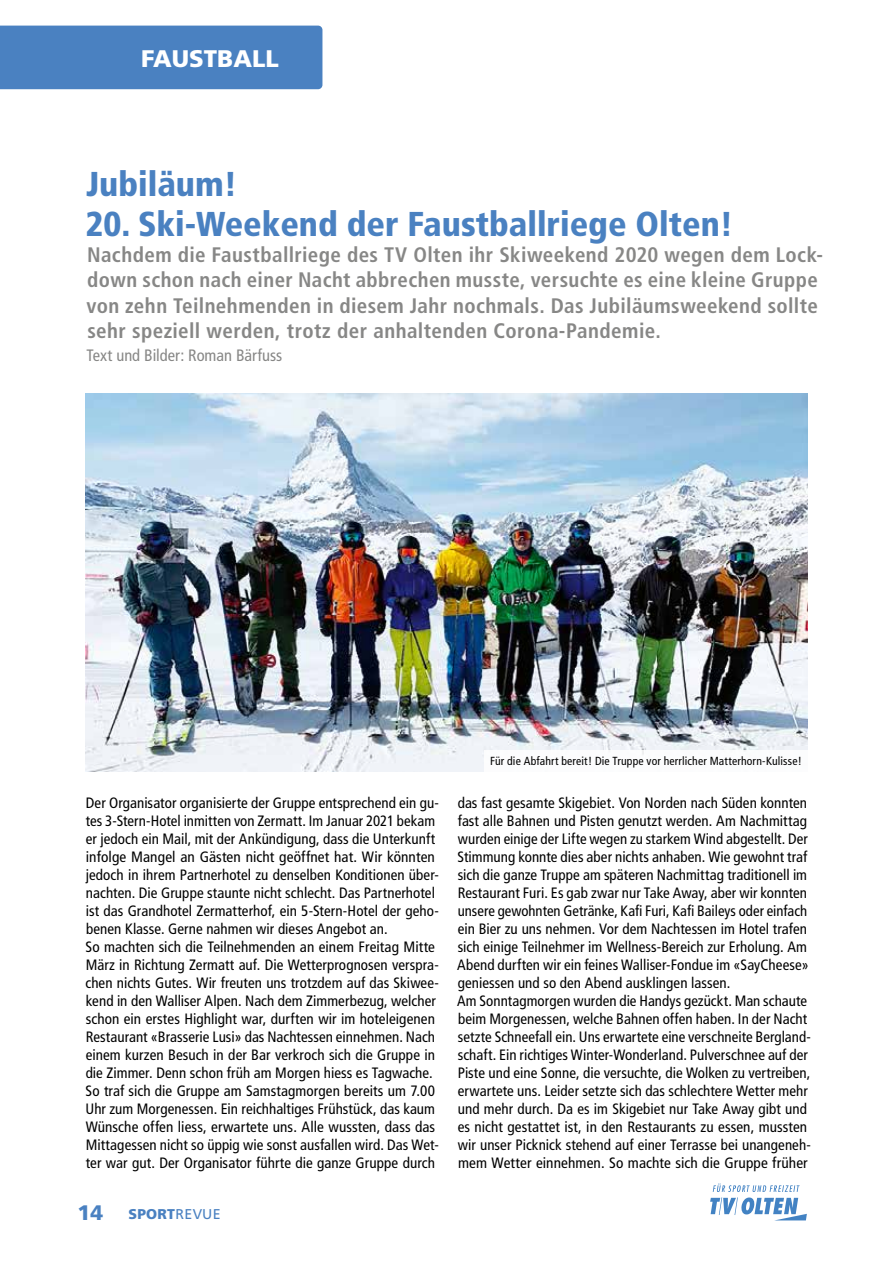
<style>
.page{position:relative;width:893px;height:1263px;background:#fff}
.page>*{position:absolute;margin:0;border:0;box-sizing:border-box;transform-origin:0 0}
.t1{font:900 condensed 34.5px "Frutiger";color:#4a81c1}
.t2{font:900 24px "Frutiger";color:#fff}
.t3{font:700 condensed 21px/25.5px "Frutiger";letter-spacing:.02em;color:#878786}
.t4{font:condensed 16.5px "Frutiger";color:#878786}
.t5{font:condensed 15px/18px "Frutiger";letter-spacing:.005em;color:#000}
.t6{font:900 14.1px "Frutiger";letter-spacing:.01em;color:#4a81c1}
.t7{font:condensed 11.7px "Frutiger";letter-spacing:.015em;color:#000}
.s1{font-size:21px}
.s2{font-weight:400}
</style>
<div class="page">
<img style="left:85px;top:394px;width:723px;height:378px">
<div style="left:0;top:26px;width:322px;height:63px;background:#4a81c1"></div>
<svg style="left:710px;top:1183px;width:97px;height:37px"></svg>
<div style="left:484px;top:750px;width:324px;height:22px;background:#fff"></div>
<h2 class="t2" style="left:141px;top:44px;width:139px">FAUSTBALL</h2>
<h2 class="t2" style="left:204px;top:44px;width:76px">BIKEN</h2>
<h1 class="t1" style="left:86px;top:163px;width:153px">Jubiläum!</h1>
<h1 class="t1" style="left:86px;top:204px;width:649px">20. Ski-Weekend der Faustballriege Olten!</h1>
<p class="t3" style="left:87px;top:242px;width:738px">Nachdem die Faustballriege des TV Olten ihr Skiweekend 2020 wegen dem Lock&shy;down schon nach einer Nacht abbrechen musste, versuchte es eine kleine Gruppe von zehn Teilnehmenden in diesem Jahr nochmals. Das Jubiläumsweekend sollte sehr speziell werden, trotz der anhaltenden Corona-Pandemie.</p>
<p class="t4" style="left:86px;top:346px;width:197px">Text und Bilder: Roman Bärfuss</p>
<p class="t7" style="left:490px;top:754px;width:313px">Für die Abfahrt bereit! Die Truppe vor herrlicher Matterhorn-Kulisse!</p>
<p class="t5" style="left:85px;top:794px;width:355px">Der Organisator organisierte der Gruppe entsprechend ein gu&shy;tes 3-Stern-Hotel inmitten von Zermatt. Im Januar 2021 bekam er jedoch ein Mail, mit der Ankündigung, dass die Unterkunft infolge Mangel an Gästen nicht geöffnet hat. Wir könnten jedoch in ihrem Partnerhotel zu denselben Konditionen über&shy;nachten. Die Gruppe staunte nicht schlecht. Das Partnerhotel ist das Grandhotel Zermatterhof, ein 5-Stern-Hotel der geho&shy;benen Klasse. Gerne nahmen wir dieses Angebot an.<br>So machten sich die Teilnehmenden an einem Freitag Mitte März in Richtung Zermatt auf. Die Wetterprognosen verspra&shy;chen nichts Gutes. Wir freuten uns trotzdem auf das Skiwee&shy;kend in den Walliser Alpen. Nach dem Zimmerbezug, welcher schon ein erstes Highlight war, durften wir im hoteleigenen Restaurant «Brasserie Lusi» das Nachtessen einnehmen. Nach einem kurzen Besuch in der Bar verkroch sich die Gruppe in die Zimmer. Denn schon früh am Morgen hiess es Tagwache.<br>So traf sich die Gruppe am Samstagmorgen bereits um 7.00<br>Uhr zum Morgenessen. Ein reichhaltiges Frühstück, das kaum Wünsche offen liess, erwartete uns. Alle wussten, dass das Mittagessen nicht so üppig wie sonst ausfallen wird. Das Wet&shy;ter war gut. Der Organisator führte die ganze Gruppe durch</p>
<p class="t5" style="left:457px;top:794px;width:355px">das fast gesamte Skigebiet. Von Norden nach Süden konnten fast alle Bahnen und Pisten genutzt werden. Am Nachmittag wurden einige der Lifte wegen zu starkem Wind abgestellt. Der Stimmung konnte dies aber nichts anhaben. Wie gewohnt traf sich die ganze Truppe am späteren Nachmittag traditionell im Restaurant Furi. Es gab zwar nur Take Away, aber wir konnten unsere gewohnten Getränke, Kafi Furi, Kafi Baileys oder einfach ein Bier zu uns nehmen. Vor dem Nachtessen im Hotel trafen sich einige Teilnehmer im Wellness-Bereich zur Erholung. Am Abend durften wir ein feines Walliser-Fondue im «SayCheese» geniessen und so den Abend ausklingen lassen.<br>Am Sonntagmorgen wurden die Handys gezückt. Man schaute beim Morgenessen, welche Bahnen offen haben. In der Nacht setzte Schneefall ein. Uns erwartete eine verschneite Bergland&shy;schaft. Ein richtiges Winter-Wonderland. Pulverschnee auf der Piste und eine Sonne, die versuchte, die Wolken zu vertreiben, erwartete uns. Leider setzte sich das schlechtere Wetter mehr und mehr durch. Da es im Skigebiet nur Take Away gibt und es nicht gestattet ist, in den Restaurants zu essen, mussten wir unser Picknick stehend auf einer Terrasse bei unangeneh&shy;mem Wetter einnehmen. So machte sich die Gruppe früher</p>
<p class="t6" style="left:78px;top:1205px;width:145px"><span class="s1">14</span> SPORT<span class="s2">REVUE</span></p>
</div>
